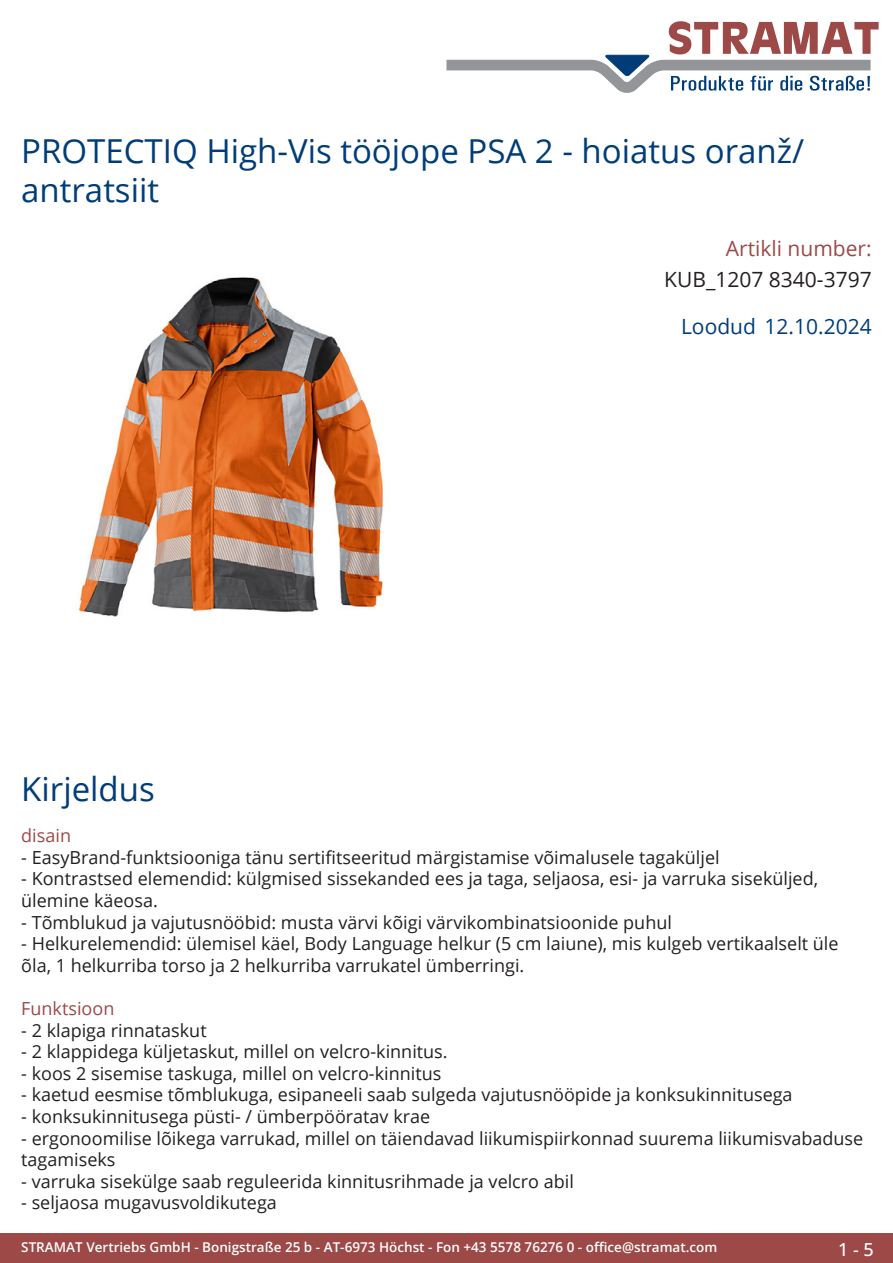
<style>
.page{position:relative;width:893px;height:1263px;background:#fff}
.page>*{position:absolute;margin:0;border:0;box-sizing:border-box;transform-origin:0 0}
.Produkttitel{font:33px/39.6px "Open Sans";color:#003d78}
.TechDaten_Inhalt{font:21px "Open Sans";color:#231f20}
.Erstellungsdatum{font:21px "Open Sans";color:#003d78}
.TechDaten_Überschrif{font:21px "Open Sans";color:#9c4948}
.Beschreibung_Text{font:18px/21.6px "Open Sans";color:#231f20}
.Beschreibung_Text-2{font:18px "Open Sans";color:#9c4948}
.t1{font:500 18px "Open Sans";color:#fff}
.t2{font:600 13.5px "Open Sans";color:#fff}
</style>
<div class="page">
<div style="left:0;top:1233px;width:893px;height:30px;background:#9c4948"></div>
<svg style="left:446px;top:21px;width:433px;height:72px"></svg>
<img style="left:79px;top:277px;width:304px;height:340px">
<p class="Produkttitel" style="left:21px;top:130px;width:785px">PROTECTIQ High-Vis tööjope PSA 2 - hoiatus oranž/ antratsiit</p>
<p class="TechDaten_Überschrif" style="left:726px;top:234px;width:147px">Artikli number:</p>
<p class="TechDaten_Inhalt" style="left:664px;top:265px;width:209px">KUB_1207 8340-3797</p>
<p class="Erstellungsdatum" style="left:681px;top:312px;width:192px">Loodud 12.10.2024</p>
<p class="Produkttitel" style="left:21px;top:768px;width:135px">Kirjeldus</p>
<p class="Beschreibung_Text-2" style="left:21px;top:823px;width:51px">disain</p>
<p class="Beschreibung_Text" style="left:21px;top:846px;width:700px">- EasyBrand-funktsiooniga tänu sertifitseeritud märgistamise võimalusele tagaküljel</p>
<p class="Beschreibung_Text" style="left:21px;top:867px;width:798px">- Kontrastsed elemendid: külgmised sissekanded ees ja taga, seljaosa, esi- ja varruka siseküljed, ülemine käeosa.</p>
<p class="Beschreibung_Text" style="left:21px;top:911px;width:652px">- Tõmblukud ja vajutusnööbid: musta värvi kõigi värvikombinatsioonide puhul</p>
<p class="Beschreibung_Text" style="left:21px;top:932px;width:819px">- Helkurelemendid: ülemisel käel, Body Language helkur (5 cm laiune), mis kulgeb vertikaalselt üle õla, 1 helkurriba torso ja 2 helkurriba varrukatel ümberringi.</p>
<p class="Beschreibung_Text-2" style="left:21px;top:996px;width:95px">Funktsioon</p>
<p class="Beschreibung_Text" style="left:21px;top:1019px;width:187px">- 2 klapiga rinnataskut</p>
<p class="Beschreibung_Text" style="left:21px;top:1040px;width:428px">- 2 klappidega küljetaskut, millel on velcro-kinnitus.</p>
<p class="Beschreibung_Text" style="left:21px;top:1062px;width:422px">- koos 2 sisemise taskuga, millel on velcro-kinnitus</p>
<p class="Beschreibung_Text" style="left:21px;top:1083px;width:773px">- kaetud eesmise tõmblukuga, esipaneeli saab sulgeda vajutusnööpide ja konksukinnitusega</p>
<p class="Beschreibung_Text" style="left:21px;top:1105px;width:410px">- konksukinnitusega püsti- / ümberpööratav krae</p>
<p class="Beschreibung_Text" style="left:21px;top:1127px;width:843px">- ergonoomilise lõikega varrukad, millel on täiendavad liikumispiirkonnad suurema liikumisvabaduse tagamiseks</p>
<p class="Beschreibung_Text" style="left:21px;top:1170px;width:554px">- varruka sisekülge saab reguleerida kinnitusrihmade ja velcro abil</p>
<p class="Beschreibung_Text" style="left:21px;top:1191px;width:257px">- seljaosa mugavusvoldikutega</p>
<p class="t2" style="left:21px;top:1238px;width:698px">STRAMAT Vertriebs GmbH - Bonigstraße 25 b - AT-6973 Höchst - Fon +43 5578 76276 0 - office@stramat.com</p>
<p class="t1" style="left:838px;top:1237px;width:37px">1 - 5</p>
</div>
